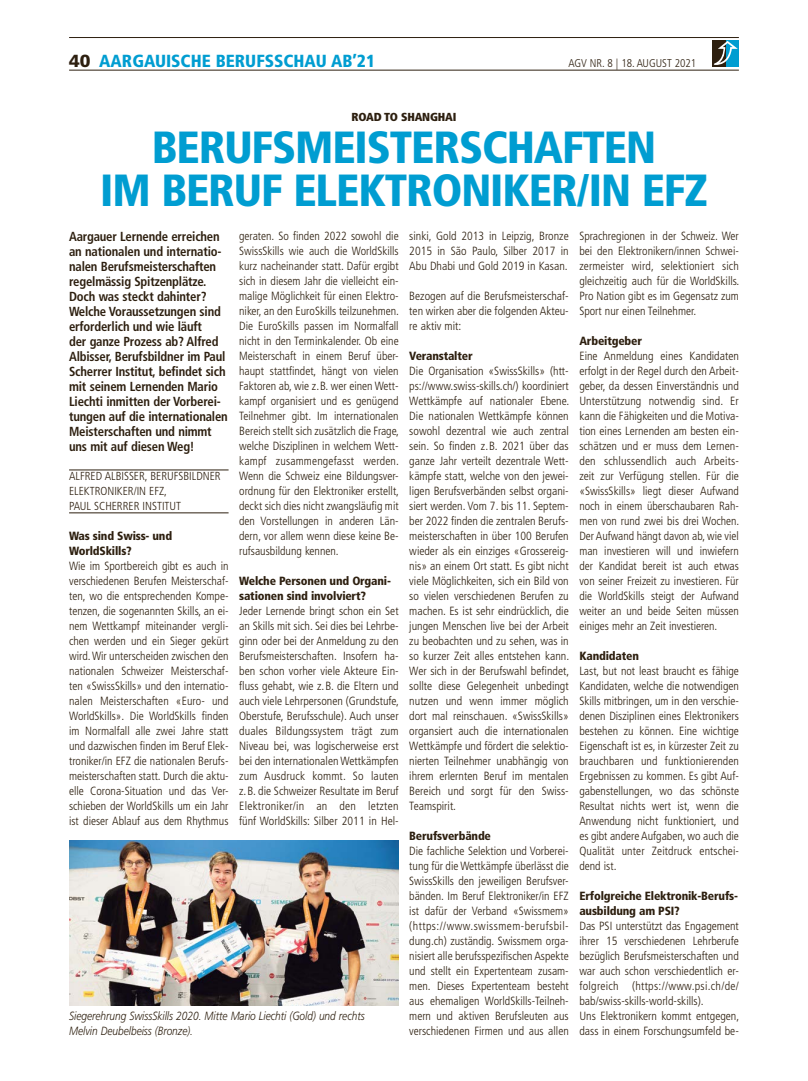
<style>
.page{position:relative;width:808px;height:1081px;background:#fff}
.page>*{position:absolute;margin:0;border:0;box-sizing:border-box;transform-origin:0 0}
.t1{font:900 condensed 45px/42.5px "Frutiger";letter-spacing:-.025em;color:#009dd1;text-align:center}
.t2{font:900 condensed 17.5px "Frutiger";color:#009dd1}
.t3{font:700 condensed 13.12px/15px "Frutiger";letter-spacing:-.015em;color:#2d1f0f}
.t4{font:300 condensed 11.88px/15px "Frutiger";color:#2d1f0f;text-align:justify}
.t5{font:900 condensed 11.88px/15px "Frutiger";letter-spacing:-.015em;color:#2d1f0f}
.t6{font:italic 300 11.88px/15px "Frutiger";color:#2d1f0f;scale:.85 1}
.t7{font:300 condensed 11.62px/15px "Frutiger";color:#2d1f0f}
.t8{font:900 condensed 11.62px "Frutiger";letter-spacing:-.015em;color:#2d1f0f}
.t9{font:300 condensed 11.25px "Frutiger";color:#2d1f0f}
.s1{font-stretch:normal;color:#2d1f0f}
</style>
<div class="page">
<hr style="left:69px;top:70px;width:670px;height:1px;background:#2d1f0f">
<hr style="left:69px;top:37px;width:670px;height:1px;background:#2d1f0f">
<div style="left:713px;top:40px;width:13px;height:27px;background:#2d1f0f"></div>
<div style="left:726px;top:40px;width:13px;height:27px;background:#009dd1"></div>
<svg style="left:714px;top:41px;width:24px;height:24px"></svg>
<hr style="left:69px;top:470px;width:160px;height:1px;background:#2d1f0f">
<hr style="left:69px;top:512px;width:160px;height:1px;background:#2d1f0f">
<img style="left:69px;top:840px;width:330px;height:165px">
<h2 class="t2" style="left:69px;top:50px;width:308px"><span class="s1">40</span> AARGAUISCHE BERUFSSCHAU AB’21</h2>
<p class="t9" style="left:568px;top:57px;width:129px">AGV NR. 8 | 18. AUGUST 2021</p>
<p class="t8" style="left:351px;top:110px;width:106px">ROAD TO SHANGHAI</p>
<h1 class="t1" style="left:100px;top:126px;width:609px">BERUFSMEISTERSCHAFTEN<br>IM BERUF ELEKTRONIKER/IN EFZ</h1>
<p class="t3" style="left:69px;top:229px;width:160px">Aargauer Lernende erreichen an nationalen und internatio&shy;nalen Berufsmeisterschaften regelmässig Spitzenplätze.<br>Doch was steckt dahinter?<br>Welche Voraussetzungen sind erforderlich und wie läuft<br>der ganze Prozess ab? Alfred<br>Albisser, Berufsbildner im Paul<br>Scherrer Institut, befindet sich mit seinem Lernenden Mario<br>Liechti inmitten der Vorberei&shy;tungen auf die internationalen<br>Meisterschaften und nimmt uns mit auf diesen Weg!</p>
<p class="t7" style="left:69px;top:469px;width:153px">ALFRED ALBISSER, BERUFSBILDNER<br>ELEKTRONIKER/IN EFZ,<br>PAUL SCHERRER INSTITUT</p>
<p class="t5" style="left:69px;top:528px;width:105px">Was sind Swiss- und<br>WorldSkills?</p>
<p class="t4" style="left:69px;top:559px;width:161px">Wie im Sportbereich gibt es auch in verschiedenen Berufen Meisterschaf&shy;ten, wo die entsprechenden Kompe&shy;tenzen, die sogenannten Skills, an ei&shy;nem Wettkampf miteinander vergli&shy;chen werden und ein Sieger gekürt wird. Wir unterscheiden zwischen den nationalen Schweizer Meisterschaf&shy;ten «SwissSkills» und den internatio&shy;nalen Meisterschaften «Euro- und WorldSkills». Die WorldSkills finden im Normalfall alle zwei Jahre statt und dazwischen finden im Beruf Elek&shy;troniker/in EFZ die nationalen Berufs&shy;meisterschaften statt. Durch die aktu&shy;elle Corona-Situation und das Ver&shy;schieben der WorldSkills um ein Jahr ist dieser Ablauf aus dem Rhythmus</p>
<p class="t4" style="left:239px;top:229px;width:161px">geraten. So finden 2022 sowohl die SwissSkills wie auch die WorldSkills kurz nacheinander statt. Dafür ergibt sich in diesem Jahr die vielleicht ein&shy;malige Möglichkeit für einen Elektro&shy;niker, an den EuroSkills teilzunehmen.<br>Die EuroSkills passen im Normalfall nicht in den Terminkalender. Ob eine Meisterschaft in einem Beruf über&shy;haupt stattfindet, hängt von vielen Faktoren ab, wie z.B. wer einen Wett&shy;kampf organisiert und es genügend Teilnehmer gibt. Im internationalen Bereich stellt sich zusätzlich die Frage, welche Disziplinen in welchem Wett&shy;kampf zusammengefasst werden.<br>Wenn die Schweiz eine Bildungsver&shy;ordnung für den Elektroniker erstellt, deckt sich dies nicht zwangsläufig mit den Vorstellungen in anderen Län&shy;dern, vor allem wenn diese keine Be&shy;rufsausbildung kennen.</p>
<p class="t5" style="left:239px;top:573px;width:153px">Welche Personen und Organi&shy;sationen sind involviert?</p>
<p class="t4" style="left:239px;top:604px;width:161px">Jeder Lernende bringt schon ein Set an Skills mit sich. Sei dies bei Lehrbe&shy;ginn oder bei der Anmeldung zu den Berufsmeisterschaften. Insofern ha&shy;ben schon vorher viele Akteure Ein&shy;fluss gehabt, wie z.B. die Eltern und auch viele Lehrpersonen (Grundstufe, Oberstufe, Berufsschule). Auch unser duales Bildungssystem trägt zum Niveau bei, was logischerweise erst bei den internationalen Wettkämpfen zum Ausdruck kommt. So lauten z.B. die Schweizer Resultate im Beruf Elektroniker/in an den letzten fünf WorldSkills: Silber 2011 in Hel-</p>
<p class="t4" style="left:409px;top:229px;width:161px">sinki, Gold 2013 in Leipzig, Bronze 2015 in São Paulo, Silber 2017 in Abu Dhabi und Gold 2019 in Kasan.</p>
<p class="t4" style="left:409px;top:289px;width:161px">Bezogen auf die Berufsmeisterschaf&shy;ten wirken aber die folgenden Akteu&shy;re aktiv mit:</p>
<p class="t5" style="left:409px;top:348px;width:65px">Veranstalter</p>
<p class="t4" style="left:409px;top:364px;width:161px">Die Organisation «SwissSkills» (htt&shy;ps://www.swiss-skills.ch/) koordiniert Wettkämpfe auf nationaler Ebene.<br>Die nationalen Wettkämpfe können sowohl dezentral wie auch zentral sein. So finden z.B. 2021 über das ganze Jahr verteilt dezentrale Wett&shy;kämpfe statt, welche von den jewei&shy;ligen Berufsverbänden selbst organi&shy;siert werden. Vom 7. bis 11. Septem&shy;ber 2022 finden die zentralen Berufs&shy;meisterschaften in über 100 Berufen wieder als ein einziges «Grossereig&shy;nis» an einem Ort statt. Es gibt nicht viele Möglichkeiten, sich ein Bild von so vielen verschiedenen Berufen zu machen. Es ist sehr eindrücklich, die jungen Menschen live bei der Arbeit zu beobachten und zu sehen, was in so kurzer Zeit alles entstehen kann.<br>Wer sich in der Berufswahl befindet, sollte diese Gelegenheit unbedingt nutzen und wenn immer möglich dort mal reinschauen. «SwissSkills» organsiert auch die internationalen Wettkämpfe und fördert die selektio&shy;nierten Teilnehmer unabhängig von ihrem erlernten Beruf im mentalen Bereich und sorgt für den Swiss-Teamspirit.</p>
<p class="t5" style="left:409px;top:828px;width:83px">Berufsverbände</p>
<p class="t4" style="left:409px;top:844px;width:161px">Die fachliche Selektion und Vorberei&shy;tung für die Wettkämpfe überlässt die SwissSkills den jeweiligen Berufsver&shy;bänden. Im Beruf Elektroniker/in EFZ ist dafür der Verband «Swissmem» (https://www.swissmem-berufsbil&shy;dung.ch) zuständig. Swissmem orga&shy;nisiert alle berufsspezifischen Aspekte und stellt ein Expertenteam zusam&shy;men. Dieses Expertenteam besteht aus ehemaligen WorldSkills-Teilneh&shy;mern und aktiven Berufsleuten aus verschiedenen Firmen und aus allen</p>
<p class="t4" style="left:579px;top:229px;width:161px">Sprachregionen in der Schweiz. Wer bei den Elektronikern/innen Schwei&shy;zermeister wird, selektioniert sich gleichzeitig auch für die WorldSkills.<br>Pro Nation gibt es im Gegensatz zum Sport nur einen Teilnehmer.</p>
<p class="t5" style="left:579px;top:333px;width:64px">Arbeitgeber</p>
<p class="t4" style="left:579px;top:349px;width:161px">Eine Anmeldung eines Kandidaten erfolgt in der Regel durch den Arbeit&shy;geber, da dessen Einverständnis und Unterstützung notwendig sind. Er kann die Fähigkeiten und die Motiva&shy;tion eines Lernenden am besten ein&shy;schätzen und er muss dem Lernen&shy;den schlussendlich auch Arbeits&shy;zeit zur Verfügung stellen. Für die «SwissSkills» liegt dieser Aufwand noch in einem überschaubaren Rah&shy;men von rund zwei bis drei Wochen.<br>Der Aufwand hängt davon ab, wie viel man investieren will und inwiefern der Kandidat bereit ist auch etwas von seiner Freizeit zu investieren. Für die WorldSkills steigt der Aufwand weiter an und beide Seiten müssen einiges mehr an Zeit investieren.</p>
<p class="t5" style="left:579px;top:648px;width:61px">Kandidaten</p>
<p class="t4" style="left:579px;top:664px;width:161px">Last, but not least braucht es fähige Kandidaten, welche die notwendigen Skills mitbringen, um in den verschie&shy;denen Disziplinen eines Elektronikers bestehen zu können. Eine wichtige Eigenschaft ist es, in kürzester Zeit zu brauchbaren und funktionierenden Ergebnissen zu kommen. Es gibt Auf&shy;gabenstellungen, wo das schönste Resultat nichts wert ist, wenn die Anwendung nicht funktioniert, und es gibt andere Aufgaben, wo auch die Qualität unter Zeitdruck entschei&shy;dend ist.</p>
<p class="t5" style="left:579px;top:888px;width:160px">Erfolgreiche Elektronik-Berufs&shy;ausbildung am PSI?</p>
<p class="t4" style="left:579px;top:919px;width:161px;text-align:left">Das PSI unterstützt das Engagement ihrer 15 verschiedenen Lehrberufe bezüglich Berufsmeisterschaften und war auch schon verschiedentlich er&shy;folgreich (https://www.psi.ch/de/ bab/swiss-skills-world-skills).<br>Uns Elektronikern kommt entgegen, dass in einem Forschungsumfeld be-</p>
<p class="t6" style="left:69px;top:1008px;width:349px">Siegerehrung SwissSkills 2020. Mitte Mario Liechti (Gold) und rechts<br>Melvin Deubelbeiss (Bronze).</p>
</div>
